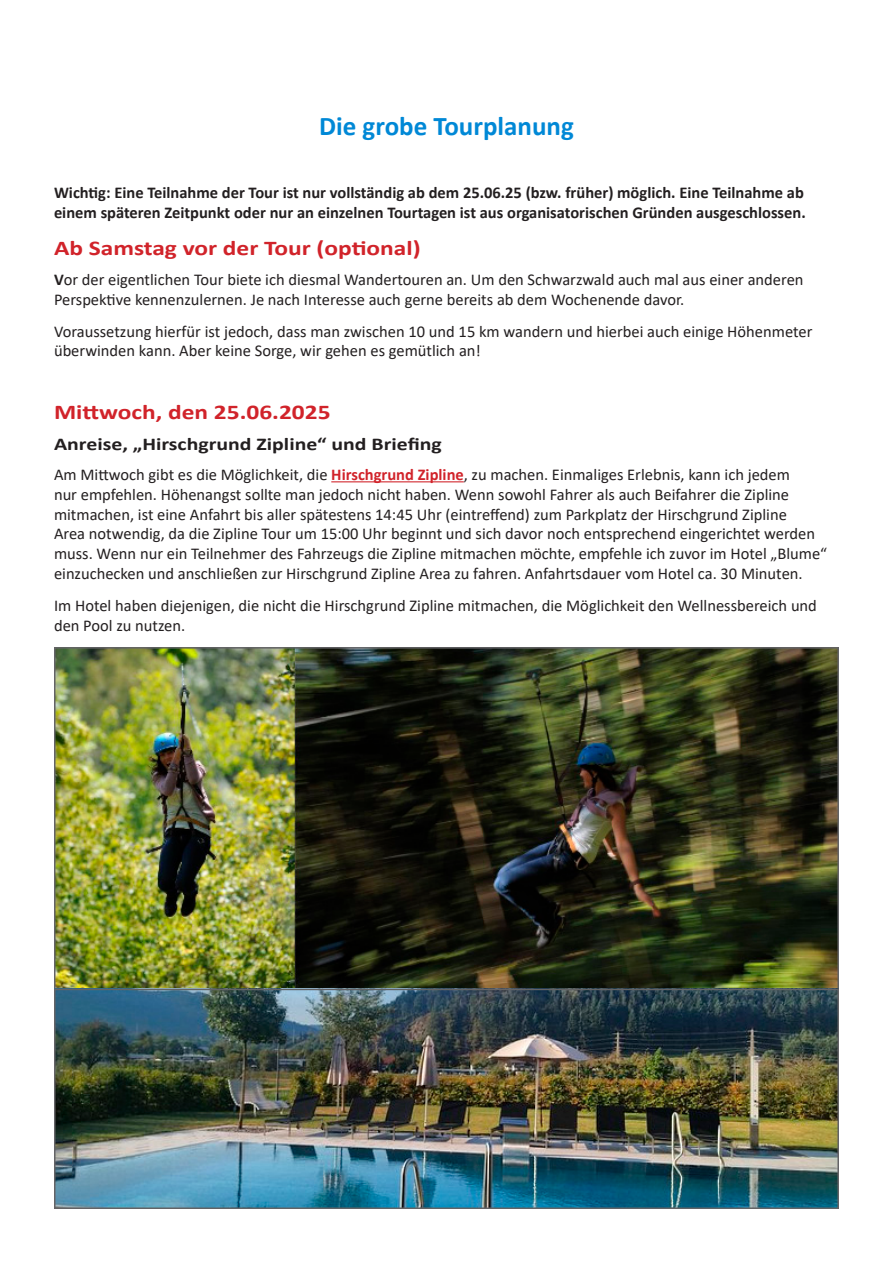
<style>
.page{position:relative;width:893px;height:1263px;background:#fff}
.page>*{position:absolute;margin:0;border:0;box-sizing:border-box;transform-origin:0 0}
.t1{font:700 27px "Calibri";color:#0088d6}
.t2{font:700 21px "Calibri";color:#d1232a;scale:1.21 1}
.t3{font:700 18px "Calibri";color:#231f20;scale:1.21 1}
.t4{font:16.5px/19.8px "Calibri";color:#231f20}
.t5{font:700 16.5px/19.8px "Calibri";color:#231f20}
.s1{font-weight:700}
.s2{font-weight:700;color:#d1232a}
</style>
<div class="page">
<hr style="left:331px;top:481px;width:133px;height:1px;background:#d1232a">
<img style="left:57px;top:650px;width:779px;height:556px">
<div style="left:54px;top:647px;width:785px;height:354px;border:2px solid #636366"></div>
<div style="left:54px;top:989px;width:785px;height:220px;border:2px solid #636366"></div>
<h1 class="t1" style="left:319px;top:107px;width:256px">Die grobe Tourplanung</h1>
<p class="t5" style="left:54px;top:183px;width:753px">Wichtig: Eine Teilnahme der Tour ist nur vollständig ab dem 25.06.25 (bzw. früher) möglich. Eine Teilnahme ab einem späteren Zeitpunkt oder nur an einzelnen Tourtagen ist aus organisatorischen Gründen ausgeschlossen.</p>
<p class="t2" style="left:54px;top:233px;width:305px">Ab Samstag vor der Tour (optional)</p>
<p class="t4" style="left:54px;top:269px;width:751px"><span class="s1">V</span>or der eigentlichen Tour biete ich diesmal Wandertouren an. Um den Schwarzwald auch mal aus einer anderen<br>Perspektive kennenzulernen. Je nach Interesse auch gerne bereits ab dem Wochenende davor.</p>
<p class="t4" style="left:54px;top:321px;width:760px">Voraussetzung hierfür ist jedoch, dass man zwischen 10 und 15 km wandern und hierbei auch einige Höhenmeter überwinden kann. Aber keine Sorge, wir gehen es gemütlich an!</p>
<p class="t2" style="left:54px;top:397px;width:230px">Mittwoch, den 25.06.2025</p>
<p class="t3" style="left:54px;top:432px;width:322px">Anreise, „Hirschgrund Zipline“ und Briefing</p>
<p class="t4" style="left:54px;top:464px;width:775px">Am Mittwoch gibt es die Möglichkeit, die <span class="s2">Hirschgrund Zipline</span>, zu machen. Einmaliges Erlebnis, kann ich jedem<br>nur empfehlen. Höhenangst sollte man jedoch nicht haben. Wenn sowohl Fahrer als auch Beifahrer die Zipline mitmachen, ist eine Anfahrt bis aller spätestens 14:45 Uhr (eintreffend) zum Parkplatz der Hirschgrund Zipline<br>Area notwendig, da die Zipline Tour um 15:00 Uhr beginnt und sich davor noch entsprechend eingerichtet werden muss. Wenn nur ein Teilnehmer des Fahrzeugs die Zipline mitmachen möchte, empfehle ich zuvor im Hotel „Blume“ einzuchecken und anschließen zur Hirschgrund Zipline Area zu fahren. Anfahrtsdauer vom Hotel ca. 30 Minuten.</p>
<p class="t4" style="left:54px;top:595px;width:764px">Im Hotel haben diejenigen, die nicht die Hirschgrund Zipline mitmachen, die Möglichkeit den Wellnessbereich und den Pool zu nutzen.</p>
</div>
